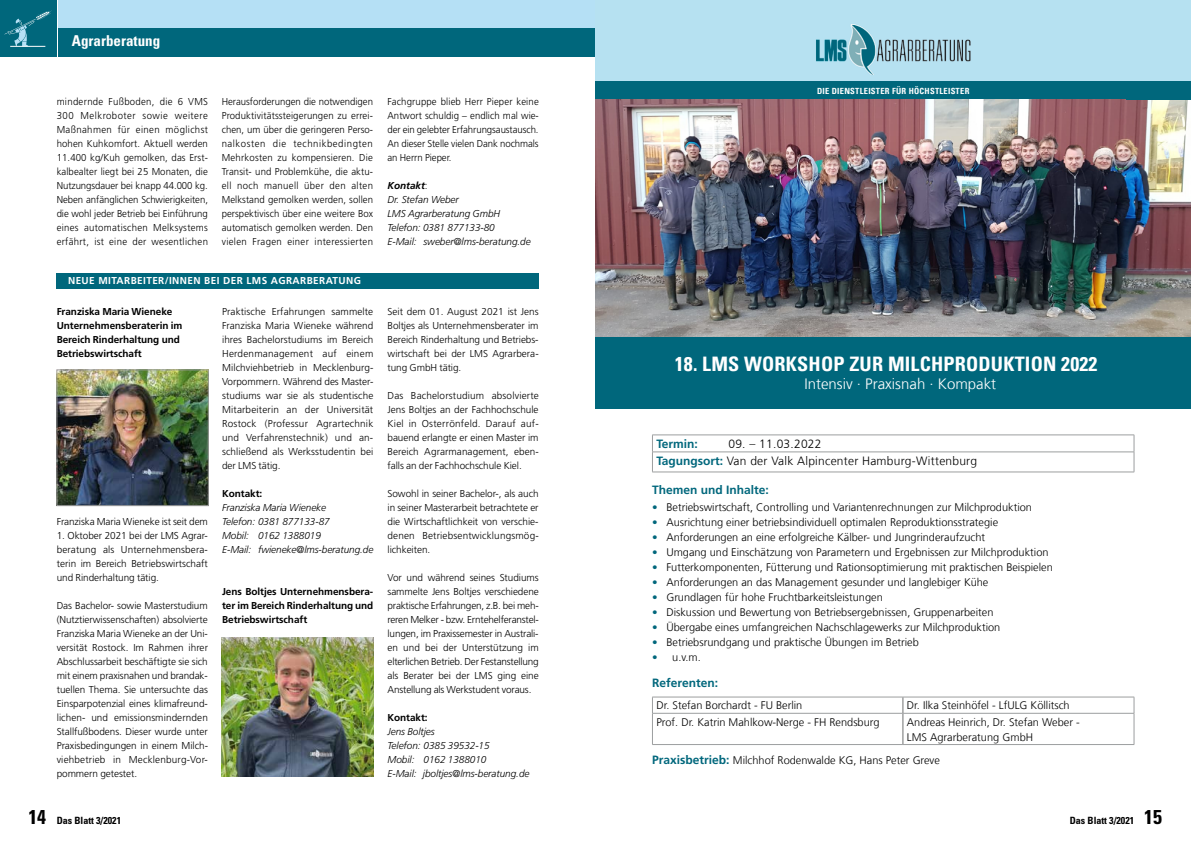
<style>
.page{position:relative;width:1191px;height:842px;background:#fff}
.page>*{position:absolute;margin:0;border:0;box-sizing:border-box;transform-origin:0 0}
.t1{font:20px "Univers Com 67 Bold Cond";letter-spacing:.01em;color:#fff}
.t2{font:300 15px "Frutiger LT Com";color:#fff}
.t3{font:700 condensed 15px "Univers";color:#fff}
.t4{font:300 12px/17px "Frutiger LT Com";letter-spacing:.02em;color:#000}
.t5{font:700 12px "Frutiger LT Com";color:#00677c}
.t6{font:300 11px/15px "Frutiger LT Com";color:#000}
.t7{font:300 10px/14px "Frutiger LT";color:#000;text-align:justify}
.t8{font:300 10px/14px "Frutiger LT";color:#000;text-align:justify;scale:.96 1}
.t9{font:italic 300 10px/14px "Frutiger LT";letter-spacing:-.005em;color:#000}
.t10{font:700 10px/14px "Frutiger LT";letter-spacing:-.005em;color:#000}
.t11{font:700 10px "Frutiger LT";letter-spacing:.04em;color:#fff}
.t12{font:700 condensed 10px "Univers";color:#000}
.t13{font:8.5px "Univers Com 67 Bold Cond";letter-spacing:.03em;color:#fff}
.s1{font-weight:700}
.s2{font-style:normal}
.s3{font-weight:700;color:#00677c}
.s4{color:#00677c}
.s5{font-weight:700;font-size:12px;color:#00677c}
.s6{font-size:20px}
</style>
<div class="page">
<div style="left:58px;top:0;width:1074px;height:43px;background:#b5e0f5"></div>
<div style="left:58px;top:28px;width:1074px;height:29px;background:#00677c"></div>
<div style="left:0;top:0;width:57px;height:57px;background:#00677c"></div>
<div style="left:57px;top:273px;width:482px;height:15px;background:#00677c"></div>
<img style="left:59px;top:372px;width:147px;height:132px">
<div style="left:57px;top:370px;width:151px;height:136px;border:1px solid #9d9d9c"></div>
<img style="left:222px;top:638px;width:151px;height:138px">
<svg style="left:5px;top:11px;width:46px;height:35px"></svg>
<hr style="left:10px;top:46px;width:35px;height:1px;background:#fff">
<hr style="left:652px;top:435px;width:482px;height:1px;background:#9c9e9f">
<hr style="left:652px;top:452px;width:482px;height:1px;background:#9c9e9f">
<svg style="left:652px;top:435px;width:1px;height:37px"></svg>
<svg style="left:1133px;top:435px;width:1px;height:37px"></svg>
<hr style="left:652px;top:472px;width:482px;height:1px;background:#9c9e9f">
<svg style="left:902px;top:698px;width:1px;height:15px"></svg>
<hr style="left:902px;top:713px;width:1px;height:31px;background:#707172">
<hr style="left:652px;top:697px;width:251px;height:1px;background:#9c9e9f">
<svg style="left:652px;top:697px;width:1px;height:16px"></svg>
<hr style="left:903px;top:697px;width:231px;height:1px;background:#9c9e9f">
<svg style="left:1133px;top:697px;width:1px;height:16px"></svg>
<hr style="left:652px;top:713px;width:251px;height:1px;background:#9c9e9f">
<hr style="left:652px;top:713px;width:1px;height:31px;background:#9c9e9f">
<hr style="left:903px;top:713px;width:231px;height:1px;background:#9c9e9f">
<hr style="left:1133px;top:713px;width:1px;height:31px;background:#9c9e9f">
<hr style="left:652px;top:744px;width:251px;height:1px;background:#9c9e9f">
<hr style="left:903px;top:744px;width:231px;height:1px;background:#9c9e9f">
<div style="left:595px;top:0;width:596px;height:81px;background:#b6e1f1"></div>
<div style="left:595px;top:81px;width:596px;height:19px;background:#00677c"></div>
<img style="left:816px;top:24px;width:155px;height:51px">
<div style="left:595px;top:336px;width:596px;height:73px;background:#00677c"></div>
<img style="left:595px;top:100px;width:596px;height:237px">
<h2 class="t3" style="left:72px;top:31px;width:90px">Agrarberatung</h2>
<p class="t8" style="left:57px;top:95px;width:159px">mindernde Fußboden, die 6 VMS 300 Melkroboter sowie weitere Maßnahmen für einen möglichst hohen Kuhkomfort. Aktuell werden 11.400 kg/Kuh gemolken, das Erst&shy;kalbealter liegt bei 25 Monaten, die Nutzungsdauer bei knapp 44.000 kg.<br>Neben anfänglichen Schwierigkeiten, die wohl jeder Betrieb bei Einführung eines automatischen Melksystems erfährt, ist eine der wesentlichen</p>
<p class="t8" style="left:222px;top:95px;width:159px">Herausforderungen die notwendigen Produktivitätssteigerungen zu errei&shy;chen, um über die geringeren Perso&shy;nalkosten die technikbedingten Mehrkosten zu kompensieren. Die Transit- und Problemkühe, die aktu&shy;ell noch manuell über den alten Melkstand gemolken werden, sollen perspektivisch über eine weitere Box automatisch gemolken werden. Den vielen Fragen einer interessierten</p>
<p class="t8" style="left:387px;top:95px;width:159px">Fachgruppe blieb Herr Pieper keine Antwort schuldig – endlich mal wie&shy;der ein gelebter Erfahrungsaustausch.<br>An dieser Stelle vielen Dank nochmals an Herrn Pieper.</p>
<p class="t9" style="left:387px;top:179px;width:145px"><span class="s1">Kontakt</span><span class="s2">:<br></span>Dr. Stefan Weber<br>LMS Agrarberatung GmbH<br>Telefon: 0381 877133-80<br>E-Mail: sweber@lms-beratung.de</p>
<p class="t11" style="left:68px;top:275px;width:294px">NEUE MITARBEITER/INNEN BEI DER LMS AGRARBERATUNG</p>
<p class="t10" style="left:57px;top:304px;width:127px">Franziska Maria Wieneke<br>Unternehmensberaterin im<br>Bereich Rinderhaltung und<br>Betriebswirtschaft</p>
<p class="t7" style="left:222px;top:305px;width:153px">Praktische Erfahrungen sammelte Franziska Maria Wieneke während ihres Bachelorstudiums im Bereich Herdenmanagement auf einem Milchviehbetrieb in Mecklenburg-Vorpommern. Während des Master&shy;studiums war sie als studentische Mitarbeiterin an der Universität Rostock (Professur Agrartechnik und Verfahrenstechnik) und an&shy;schließend als Werksstudentin bei der LMS tätig.</p>
<p class="t10" style="left:222px;top:486px;width:42px">Kontakt:</p>
<p class="t9" style="left:222px;top:501px;width:153px">Franziska Maria Wieneke<br>Telefon: 0381 877133-87<br>Mobil: 0162 1388019<br>E-Mail: fwieneke@lms-beratung.de</p>
<p class="t10" style="left:222px;top:584px;width:153px;text-align:justify">Jens Boltjes Unternehmensbera&shy;ter im Bereich Rinderhaltung und Betriebswirtschaft</p>
<p class="t7" style="left:57px;top:515px;width:153px">Franziska Maria Wieneke ist seit dem</p>
<p class="t7" style="left:57px;top:529px;width:153px">1. Oktober 2021 bei der LMS Agrar&shy;beratung als Unternehmensbera&shy;terin im Bereich Betriebswirtschaft und Rinderhaltung tätig.</p>
<p class="t7" style="left:57px;top:599px;width:153px">Das Bachelor- sowie Masterstudium (Nutztierwissenschaften) absolvierte Franziska Maria Wieneke an der Uni&shy;versität Rostock. Im Rahmen ihrer Abschlussarbeit beschäftigte sie sich mit einem praxisnahen und brandak&shy;tuellen Thema. Sie untersuchte das Einsparpotenzial eines klimafreund&shy;lichen- und emissionsmindernden Stallfußbodens. Dieser wurde unter Praxisbedingungen in einem Milch&shy;viehbetrieb in Mecklenburg-Vor&shy;pommern getestet.</p>
<p class="t7" style="left:387px;top:305px;width:153px">Seit dem 01. August 2021 ist Jens Boltjes als Unternehmensberater im Bereich Rinderhaltung und Betriebs&shy;wirtschaft bei der LMS Agrarbera&shy;tung GmbH tätig.</p>
<p class="t7" style="left:387px;top:389px;width:153px">Das Bachelorstudium absolvierte Jens Boltjes an der Fachhochschule Kiel in Osterrönfeld. Darauf auf&shy;bauend erlangte er einen Master im Bereich Agrarmanagement, eben&shy;falls an der Fachhochschule Kiel.</p>
<p class="t7" style="left:387px;top:487px;width:153px">Sowohl in seiner Bachelor-, als auch in seiner Masterarbeit betrachtete er die Wirtschaftlichkeit von verschie&shy;denen Betriebsentwicklungsmög&shy;lichkeiten.</p>
<p class="t7" style="left:387px;top:571px;width:153px">Vor und während seines Studiums sammelte Jens Boltjes verschiedene praktische Erfahrungen, z.B. bei meh&shy;reren Melker - bzw. Erntehelferanstel&shy;lungen, im Praxissemester in Australi&shy;en und bei der Unterstützung im elterlichen Betrieb. Der Festanstellung als Berater bei der LMS ging eine Anstellung als Werkstudent voraus.</p>
<p class="t10" style="left:387px;top:710px;width:42px">Kontakt:</p>
<p class="t9" style="left:387px;top:725px;width:143px">Jens Boltjes<br>Telefon: 0385 39532-15<br>Mobil: 0162 1388010<br>E-Mail: jboltjes@lms-beratung.de</p>
<p class="t13" style="left:817px;top:85px;width:154px">DIE DIENSTLEISTER FÜR HÖCHSTLEISTER</p>
<h1 class="t1" style="left:675px;top:351px;width:424px">18. LMS WORKSHOP ZUR MILCHPRODUKTION 2022</h1>
<h2 class="t2" style="left:804px;top:375px;width:193px">Intensiv ∙ Praxisnah ∙ Kompakt</h2>
<p class="t5" style="left:656px;top:437px;width:43px">Termin:</p>
<p class="t4" style="left:656px;top:435px;width:322px;text-indent:72px">09. – 11.03.2022<br><span class="s3">Tagungsort:</span> Van der Valk Alpincenter Hamburg-Wittenburg</p>
<p class="t5" style="left:652px;top:482px;width:118px">Themen und Inhalte:</p>
<p class="t6" style="left:652px;top:500px;width:381px"><span class="s4">•</span> Betriebswirtschaft, Controlling und Variantenrechnungen zur Milchproduktion</p>
<p class="t6" style="left:652px;top:515px;width:347px"><span class="s4">•</span> Ausrichtung einer betriebsindividuell optimalen Reproduktionsstrategie</p>
<p class="t6" style="left:652px;top:530px;width:334px"><span class="s4">•</span> Anforderungen an eine erfolgreiche Kälber- und Jungrinderaufzucht</p>
<p class="t6" style="left:652px;top:545px;width:398px"><span class="s4">•</span> Umgang und Einschätzung von Parametern und Ergebnissen zur Milchproduktion</p>
<p class="t6" style="left:652px;top:560px;width:402px"><span class="s4">•</span> Futterkomponenten, Fütterung und Rationsoptimierung mit praktischen Beispielen</p>
<p class="t6" style="left:652px;top:575px;width:338px"><span class="s4">•</span> Anforderungen an das Management gesunder und langlebiger Kühe</p>
<p class="t6" style="left:652px;top:590px;width:232px"><span class="s4">•</span> Grundlagen für hohe Fruchtbarkeitsleistungen</p>
<p class="t6" style="left:652px;top:605px;width:343px"><span class="s4">•</span> Diskussion und Bewertung von Betriebsergebnissen, Gruppenarbeiten</p>
<p class="t6" style="left:652px;top:620px;width:350px"><span class="s4">•</span> Übergabe eines umfangreichen Nachschlagewerks zur Milchproduktion</p>
<p class="t6" style="left:652px;top:635px;width:268px"><span class="s4">•</span> Betriebsrundgang und praktische Übungen im Betrieb</p>
<p class="t6" style="left:652px;top:650px;width:50px"><span class="s4">•</span> u.v.m.</p>
<p class="t5" style="left:652px;top:676px;width:67px">Referenten:</p>
<p class="t6" style="left:656px;top:698px;width:147px">Dr. Stefan Borchardt - FU Berlin</p>
<p class="t6" style="left:907px;top:698px;width:164px">Dr. Ilka Steinhöfel - LfULG Köllitsch</p>
<p class="t6" style="left:656px;top:714px;width:225px">Prof. Dr. Katrin Mahlkow-Nerge - FH Rendsburg</p>
<p class="t6" style="left:907px;top:714px;width:174px">Andreas Heinrich, Dr. Stefan Weber -<br>LMS Agrarberatung GmbH</p>
<p class="t6" style="left:652px;top:753px;width:289px"><span class="s5">Praxisbetrieb:</span> Milchhof Rodenwalde KG, Hans Peter Greve</p>
<p class="t12" style="left:28px;top:814px;width:94px"><span class="s6">14</span> Das Blatt 3/2021</p>
<p class="t12" style="left:1069px;top:814px;width:94px">Das Blatt 3/2021 <span class="s6">15</span></p>
</div>
